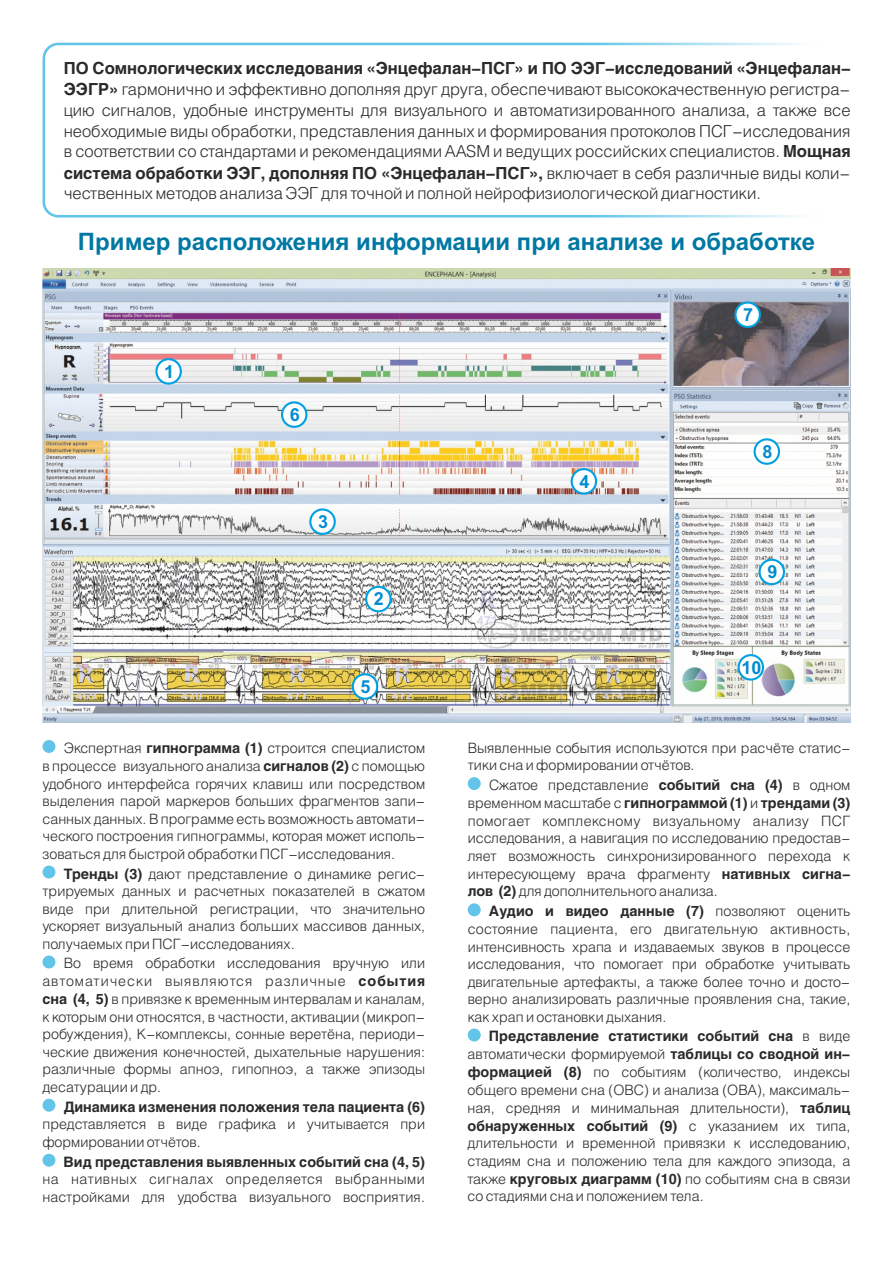
<style>
.page{position:relative;width:893px;height:1263px;background:#fff}
.page>*{position:absolute;margin:0;border:0;box-sizing:border-box;transform-origin:0 0}
.t1{font:700 24px "Arial";color:#0078a3}
.t2{font:700 18px "Arial";color:#008cd1}
.t3{font:300 16.5px/21px "Helios";color:#2b2929;text-align:justify}
.t4{font:300 14.25px "Helios";color:#2b2929}
.t5{font:700 14.25px "Helios";color:#2b2929}
.t6{font:300 14.25px "Helios";letter-spacing:.02em;color:#2b2929}
.t7{font:300 14.25px "Helios";letter-spacing:.03em;color:#2b2929}
.t8{font:300 14.25px "Helios";letter-spacing:.035em;color:#2b2929}
.t9{font:300 14.25px "Helios";letter-spacing:.065em;color:#2b2929}
.s1{font-weight:700}
.s2{font-weight:300}
</style>
<div class="page">
<img style="left:43px;top:269px;width:808px;height:454px">
<svg style="left:42px;top:43px;width:755px;height:174px"></svg>
<div style="left:734px;top:301px;width:27px;height:27px;border:4px solid #00a1e3;border-radius:50%"></div>
<div style="left:736px;top:304px;width:23px;height:22px;background:#fff;border-radius:50%"></div>
<div style="left:352px;top:673px;width:26px;height:27px;border:4px solid #00a1e3;border-radius:50%"></div>
<div style="left:354px;top:675px;width:22px;height:23px;background:#fff;border-radius:50%"></div>
<div style="left:309px;top:508px;width:27px;height:27px;border:4px solid #00a1e3;border-radius:50%"></div>
<div style="left:311px;top:510px;width:23px;height:23px;background:#fff;border-radius:50%"></div>
<div style="left:365px;top:586px;width:27px;height:26px;border:4px solid #00a1e3;border-radius:50%"></div>
<div style="left:367px;top:588px;width:22px;height:22px;background:#fff;border-radius:50%"></div>
<div style="left:155px;top:358px;width:27px;height:27px;border:4px solid #00a1e3;border-radius:50%"></div>
<div style="left:158px;top:360px;width:22px;height:22px;background:#fff;border-radius:50%"></div>
<div style="left:753px;top:438px;width:27px;height:27px;border:4px solid #00a1e3;border-radius:50%"></div>
<div style="left:756px;top:440px;width:22px;height:23px;background:#fff;border-radius:50%"></div>
<div style="left:571px;top:468px;width:26px;height:27px;border:4px solid #00a1e3;border-radius:50%"></div>
<div style="left:573px;top:470px;width:22px;height:22px;background:#fff;border-radius:50%"></div>
<div style="left:281px;top:401px;width:26px;height:27px;border:4px solid #00a1e3;border-radius:50%"></div>
<div style="left:283px;top:403px;width:22px;height:23px;background:#fff;border-radius:50%"></div>
<div style="left:758px;top:559px;width:27px;height:26px;border:4px solid #00a1e3;border-radius:50%"></div>
<div style="left:761px;top:561px;width:22px;height:22px;background:#fff;border-radius:50%"></div>
<div style="left:738px;top:654px;width:26px;height:27px;border:4px solid #00a1e3;border-radius:50%"></div>
<div style="left:740px;top:656px;width:22px;height:22px;background:#fff;border-radius:50%"></div>
<div style="left:43px;top:740px;width:12px;height:13px;background:#61c4e8;border-radius:50%"></div>
<div style="left:43px;top:865px;width:12px;height:13px;background:#61c4e8;border-radius:50%"></div>
<div style="left:43px;top:955px;width:12px;height:13px;background:#61c4e8;border-radius:50%"></div>
<div style="left:43px;top:1099px;width:12px;height:13px;background:#61c4e8;border-radius:50%"></div>
<div style="left:43px;top:1154px;width:12px;height:13px;background:#61c4e8;border-radius:50%"></div>
<div style="left:468px;top:777px;width:13px;height:13px;background:#61c4e8;border-radius:50%"></div>
<div style="left:468px;top:903px;width:13px;height:13px;background:#61c4e8;border-radius:50%"></div>
<div style="left:468px;top:1028px;width:13px;height:13px;background:#61c4e8;border-radius:50%"></div>
<p class="t3" style="left:64px;top:59px;width:789px"><span class="s1">ПО Сомнологических исследования «Энцефалан-ПСГ» и ПО ЭЭГ-исследований «Энцефалан-ЭЭГР»</span> гармонично и эффективно дополняя друг друга, обеспечивают высококачественную регистра&shy;цию сигналов, удобные инструменты для визуального и автоматизированного анализа, а также все необходимые виды обработки, представления данных и формирования протоколов ПСГ-исследования в соответствии со стандартами и рекомендациями AASM и ведущих российских специалистов. <span class="s1">Мощная система обработки ЭЭГ, дополняя ПО «Энцефалан-ПСГ»,</span> включает в себя различные виды коли&shy;чественных методов анализа ЭЭГ для точной и полной нейрофизиологической диагностики.</p>
<h1 class="t1" style="left:78px;top:233px;width:739px">Пример расположения информации при анализе и обработке</h1>
<p class="t2" style="left:164px;top:365px;width:12px">1</p>
<p class="t2" style="left:290px;top:408px;width:12px">6</p>
<p class="t2" style="left:318px;top:515px;width:12px">3</p>
<p class="t2" style="left:374px;top:592px;width:12px">2</p>
<p class="t2" style="left:361px;top:680px;width:12px">5</p>
<p class="t2" style="left:579px;top:475px;width:12px">4</p>
<p class="t2" style="left:743px;top:308px;width:12px">7</p>
<p class="t2" style="left:762px;top:445px;width:12px">8</p>
<p class="t2" style="left:767px;top:565px;width:12px">9</p>
<p class="t2" style="left:741px;top:661px;width:22px">10</p>
<p class="t4" style="left:64px;top:742px;width:363px">Экспертная <span class="s1">гипнограмма (1)</span> строится специалистом</p>
<p class="t4" style="left:468px;top:742px;width:384px">Выявленные события используются при расчёте статис-</p>
<p class="t4" style="left:43px;top:760px;width:384px">в процессе визуального анализа <span class="s1">сигналов (2)</span> с помощью</p>
<p class="t4" style="left:468px;top:759px;width:228px">тики сна и формировании отчётов.</p>
<p class="t4" style="left:43px;top:777px;width:384px">удобного интерфейса горячих клавиш или посредством</p>
<p class="t4" style="left:489px;top:779px;width:363px">Сжатое представление <span class="s1">событий сна (4)</span> в одном</p>
<p class="t4" style="left:43px;top:795px;width:384px">выделения парой маркеров больших фрагментов запи-</p>
<p class="t5" style="left:468px;top:797px;width:384px"><span class="s2">временном масштабе с</span> гипнограммой (1) <span class="s2">и</span> трендами (3)</p>
<p class="t4" style="left:43px;top:812px;width:384px">санных данных. В программе есть возможность автомати-</p>
<p class="t7" style="left:468px;top:814px;width:384px">помогает комплексному визуальному анализу ПСГ</p>
<p class="t4" style="left:42px;top:830px;width:384px">ческого построения гипнограммы, которая может исполь-</p>
<p class="t4" style="left:468px;top:832px;width:384px">исследования, а навигация по исследованию предостав-</p>
<p class="t4" style="left:42px;top:848px;width:354px">зоваться для быстрой обработки ПСГ-исследования.</p>
<p class="t4" style="left:468px;top:849px;width:384px">ляет возможность синхронизированного перехода к</p>
<p class="t4" style="left:64px;top:867px;width:363px"><span class="s1">Тренды (3)</span> дают представление о динамике регис-</p>
<p class="t4" style="left:468px;top:867px;width:384px">интересующему врача фрагменту <span class="s1">нативных сигна-</span></p>
<p class="t4" style="left:42px;top:885px;width:384px">трируемых данных и расчетных показателей в сжатом</p>
<p class="t4" style="left:468px;top:885px;width:252px"><span class="s1">лов (2)</span> для дополнительного анализа.</p>
<p class="t4" style="left:42px;top:902px;width:384px">виде при длительной регистрации, что значительно</p>
<p class="t5" style="left:489px;top:905px;width:363px">Аудио и видео данные (7) <span class="s2">позволяют оценить</span></p>
<p class="t4" style="left:42px;top:920px;width:384px">ускоряет визуальный анализ больших массивов данных,</p>
<p class="t6" style="left:468px;top:923px;width:384px">состояние пациента, его двигательную активность,</p>
<p class="t4" style="left:42px;top:938px;width:254px">получаемых при ПСГ-исследованиях.</p>
<p class="t4" style="left:468px;top:940px;width:384px">интенсивность храпа и издаваемых звуков в процессе</p>
<p class="t4" style="left:64px;top:957px;width:363px">Во время обработки исследования вручную или</p>
<p class="t4" style="left:468px;top:958px;width:384px">исследования, что помогает при обработке учитывать</p>
<p class="t9" style="left:42px;top:975px;width:384px">автоматически выявляются различные <span class="s1">события</span></p>
<p class="t4" style="left:468px;top:975px;width:384px">двигательные артефакты, а также более точно и досто-</p>
<p class="t4" style="left:42px;top:993px;width:384px"><span class="s1">сна (4, 5)</span> в привязке к временным интервалам и каналам,</p>
<p class="t4" style="left:468px;top:993px;width:384px">верно анализировать различные проявления сна, такие,</p>
<p class="t4" style="left:42px;top:1010px;width:384px">к которым они относятся, в частности, активации (микроп-</p>
<p class="t4" style="left:468px;top:1010px;width:200px">как храп и остановки дыхания.</p>
<p class="t4" style="left:42px;top:1028px;width:384px">робуждения), К-комплексы, сонные веретёна, периоди-</p>
<p class="t5" style="left:489px;top:1030px;width:363px">Представление статистики событий сна <span class="s2">в виде</span></p>
<p class="t4" style="left:42px;top:1046px;width:384px">ческие движения конечностей, дыхательные нарушения:</p>
<p class="t4" style="left:468px;top:1048px;width:384px">автоматически формируемой <span class="s1">таблицы со сводной ин-</span></p>
<p class="t4" style="left:42px;top:1063px;width:384px">различные формы апноэ, гипопноэ, а также эпизоды</p>
<p class="t4" style="left:468px;top:1066px;width:384px"><span class="s1">формацией (8)</span> по событиям (количество, индексы</p>
<p class="t4" style="left:42px;top:1081px;width:120px">десатурации и др.</p>
<p class="t4" style="left:468px;top:1084px;width:384px">общего времени сна (ОВС) и анализа (ОВА), максималь-</p>
<p class="t5" style="left:64px;top:1101px;width:363px">Динамика изменения положения тела пациента (6)</p>
<p class="t4" style="left:468px;top:1101px;width:384px">ная, средняя и минимальная длительности), <span class="s1">таблиц</span></p>
<p class="t4" style="left:42px;top:1118px;width:384px">представляется в виде графика и учитывается при</p>
<p class="t5" style="left:468px;top:1119px;width:384px">обнаруженных событий (9) <span class="s2">с указанием их типа,</span></p>
<p class="t4" style="left:42px;top:1136px;width:160px">формировании отчётов.</p>
<p class="t4" style="left:468px;top:1137px;width:384px">длительности и временной привязки к исследованию,</p>
<p class="t5" style="left:64px;top:1155px;width:363px">Вид представления выявленных событий сна (4, 5)</p>
<p class="t4" style="left:468px;top:1155px;width:384px">стадиям сна и положению тела для каждого эпизода, а</p>
<p class="t8" style="left:42px;top:1173px;width:384px">на нативных сигналах определяется выбранными</p>
<p class="t4" style="left:468px;top:1172px;width:384px">также <span class="s1">круговых диаграмм (10)</span> по событиям сна в связи</p>
<p class="t4" style="left:42px;top:1191px;width:384px">настройками для удобства визуального восприятия.</p>
<p class="t4" style="left:468px;top:1190px;width:238px">со стадиями сна и положением тела.</p>
</div>
